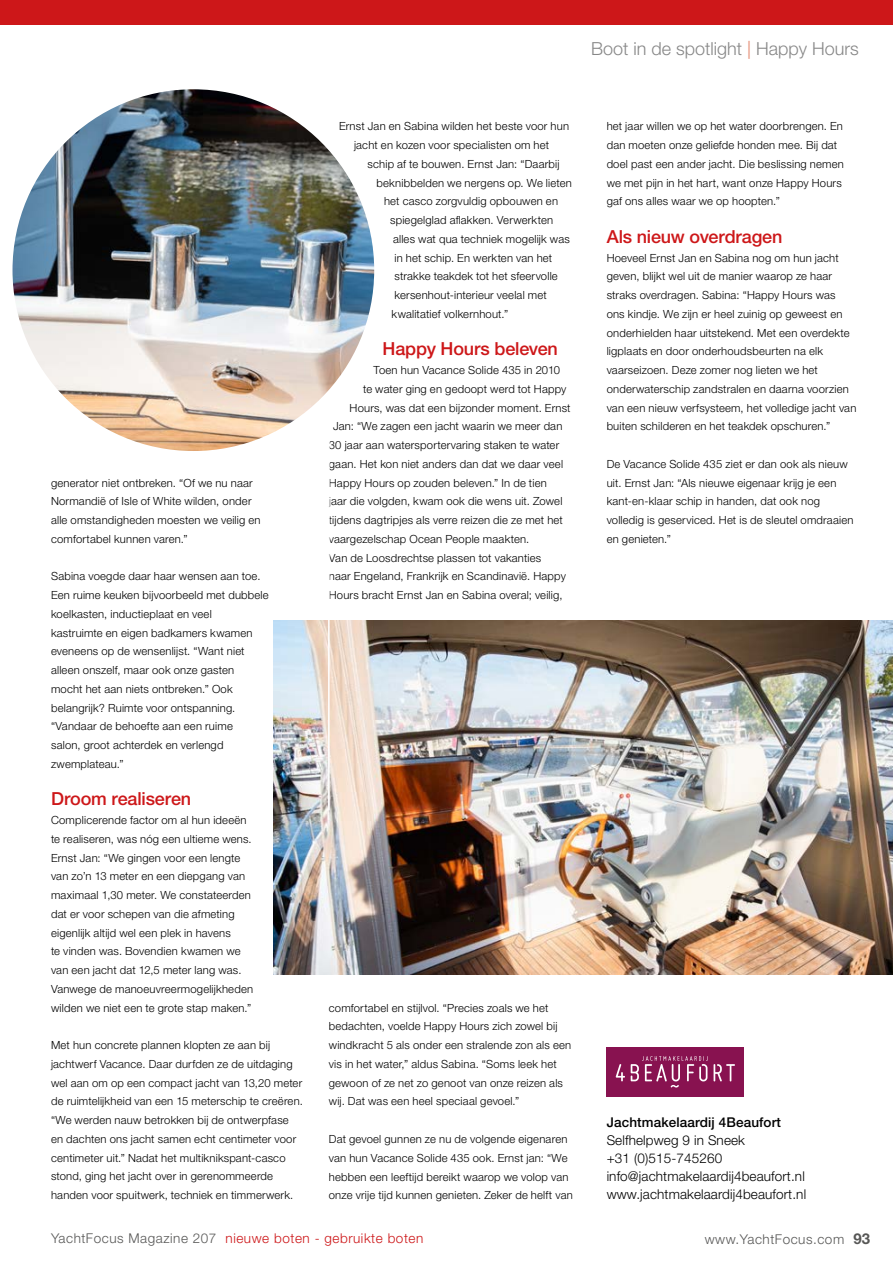
<style>
.page{position:relative;width:893px;height:1263px;background:#fff}
.page>*{position:absolute;margin:0;border:0;box-sizing:border-box;transform-origin:0 0}
.t1{font:500 18px "Helvetica Neue LT Std";letter-spacing:-.01em;color:#cd1719}
.t2{font:300 18px "Helvetica Neue LT Std";color:#878787}
.t3{font:300 13.5px/18px "Helvetica Neue LT Std";letter-spacing:.01em;color:#000}
.t4{font:300 13.5px "Helvetica Neue LT Std";letter-spacing:.04em;color:#cd1719}
.t5{font:500 13.5px "Helvetica Neue LT Std";letter-spacing:.01em;color:#000}
.t6{font:300 13.5px "Helvetica Neue LT Std";letter-spacing:.04em;color:#575756}
.t7{font:300 11.25px/18.8px "Helvetica Neue LT Std";letter-spacing:.015em;color:#000}
.s1{color:#e17f63}
.s2{color:#575756}
.s3{font-weight:700;font-size:15px}
</style>
<div class="page">
<div style="left:0;top:0;width:893px;height:25px;background:#cd1719"></div>
<div style="left:607px;top:1047px;width:137px;height:49px;background:#881250"></div>
<svg style="left:714px;top:1064px;width:21px;height:17px"></svg>
<svg style="left:631px;top:1056px;width:77px;height:31px"></svg>
<svg style="left:616px;top:1064px;width:9px;height:17px"></svg>
<img style="left:274px;top:621px;width:619px;height:353px">
<hr style="left:328px;top:111px;width:2px;height:699px;background:#fff">
<img style="left:13px;top:89px;width:361px;height:362px;border-radius:181px">
<p class="t7" style="left:51px;top:473px;width:211px">generator niet ontbreken. “Of we nu naar Normandië of Isle of White wilden, onder alle omstandigheden moesten we veilig en comfortabel kunnen varen.”</p>
<p class="t7" style="left:51px;top:567px;width:219px">Sabina voegde daar haar wensen aan toe.<br>Een ruime keuken bijvoorbeeld met dubbele koelkasten, inductieplaat en veel<br>kastruimte en eigen badkamers kwamen eveneens op de wensenlijst. “Want niet alleen onszelf, maar ook onze gasten<br>mocht het aan niets ontbreken.” Ook belangrijk? Ruimte voor ontspanning. “Vandaar de behoefte aan een ruime<br>salon, groot achterdek en verlengd zwemplateau.”</p>
<h1 class="t1" style="left:51px;top:788px;width:142px">Droom realiseren</h1>
<p class="t7" style="left:51px;top:810px;width:204px">Complicerende factor om al hun ideeën te realiseren, was nóg een ultieme wens.<br>Ernst Jan: “We gingen voor een lengte van zo’n 13 meter en een diepgang van maximaal 1,30 meter. We constateerden dat er voor schepen van die afmeting eigenlijk altijd wel een plek in havens<br>te vinden was. Bovendien kwamen we van een jacht dat 12,5 meter lang was.<br>Vanwege de manoeuvreermogelijkheden wilden we niet een te grote stap maken.”</p>
<p class="t7" style="left:51px;top:1035px;width:253px">Met hun concrete plannen klopten ze aan bij jachtwerf Vacance. Daar durfden ze de uitdaging wel aan om op een compact jacht van 13,20 meter de ruimtelijkheid van een 15 meterschip te creëren. “We werden nauw betrokken bij de ontwerpfase en dachten ons jacht samen echt centimeter voor centimeter uit.” Nadat het multiknikspant-casco stond, ging het jacht over in gerenommeerde handen voor spuitwerk, techniek en timmerwerk.</p>
<h1 class="t2" style="left:591px;top:38px;width:269px">Boot in de spotlight <span class="s1">|</span> Happy Hours</h1>
<p class="t7" style="left:339px;top:117px;width:232px;text-align:center">Ernst Jan en Sabina wilden het beste voor hun jacht en kozen voor specialisten om het</p>
<p class="t7" style="left:368px;top:154px;width:193px">schip af te bouwen. Ernst Jan: “Daarbij</p>
<p class="t7" style="left:377px;top:173px;width:197px">beknibbelden we nergens op. We lieten</p>
<p class="t7" style="left:384px;top:192px;width:175px">het casco zorgvuldig opbouwen en</p>
<p class="t7" style="left:390px;top:210px;width:165px">spiegelglad aflakken. Verwerkten</p>
<p class="t7" style="left:393px;top:229px;width:178px">alles wat qua techniek mogelijk was</p>
<p class="t7" style="left:395px;top:248px;width:159px">in het schip. En werkten van het</p>
<p class="t7" style="left:395px;top:267px;width:165px">strakke teakdek tot het sfeervolle</p>
<p class="t7" style="left:395px;top:286px;width:154px">kersenhout-interieur veelal met</p>
<p class="t7" style="left:392px;top:304px;width:118px">kwalitatief volkernhout.”</p>
<h1 class="t1" style="left:383px;top:338px;width:177px">Happy Hours beleven</h1>
<p class="t7" style="left:374px;top:360px;width:188px">Toen hun Vacance Solide 435 in 2010</p>
<p class="t7" style="left:363px;top:379px;width:205px">te water ging en gedoopt werd tot Happy</p>
<p class="t7" style="left:350px;top:398px;width:223px">Hours, was dat een bijzonder moment. Ernst</p>
<p class="t7" style="left:333px;top:417px;width:231px">Jan: “We zagen een jacht waarin we meer dan</p>
<p class="t7" style="left:329px;top:435px;width:232px">30 jaar aan watersportervaring staken te water</p>
<p class="t7" style="left:329px;top:454px;width:236px">gaan. Het kon niet anders dan dat we daar veel</p>
<p class="t7" style="left:329px;top:473px;width:219px">Happy Hours op zouden beleven.” In de tien</p>
<p class="t7" style="left:329px;top:492px;width:235px">jaar die volgden, kwam ook die wens uit. Zowel</p>
<p class="t7" style="left:329px;top:510px;width:236px">tijdens dagtripjes als verre reizen die ze met het</p>
<p class="t7" style="left:329px;top:529px;width:202px">vaargezelschap Ocean People maakten.</p>
<p class="t7" style="left:329px;top:548px;width:214px">Van de Loosdrechtse plassen tot vakanties</p>
<p class="t7" style="left:329px;top:567px;width:239px">naar Engeland, Frankrijk en Scandinavië. Happy</p>
<p class="t7" style="left:329px;top:585px;width:235px">Hours bracht Ernst Jan en Sabina overal; veilig,</p>
<p class="t7" style="left:607px;top:117px;width:239px">het jaar willen we op het water doorbrengen. En dan moeten onze geliefde honden mee. Bij dat doel past een ander jacht. Die beslissing nemen we met pijn in het hart, want onze Happy Hours gaf ons alles waar we op hoopten.”</p>
<h1 class="t1" style="left:607px;top:226px;width:177px">Als nieuw overdragen</h1>
<p class="t7" style="left:607px;top:248px;width:251px">Hoeveel Ernst Jan en Sabina nog om hun jacht geven, blijkt wel uit de manier waarop ze haar straks overdragen. Sabina: “Happy Hours was ons kindje. We zijn er heel zuinig op geweest en onderhielden haar uitstekend. Met een overdekte ligplaats en door onderhoudsbeurten na elk vaarseizoen. Deze zomer nog lieten we het onderwaterschip zandstralen en daarna voorzien van een nieuw verfsysteem, het volledige jacht van buiten schilderen en het teakdek opschuren.”</p>
<p class="t7" style="left:607px;top:454px;width:248px">De Vacance Solide 435 ziet er dan ook als nieuw uit. Ernst Jan: “Als nieuwe eigenaar krijg je een kant-en-klaar schip in handen, dat ook nog volledig is geserviced. Het is de sleutel omdraaien en genieten.”</p>
<p class="t7" style="left:329px;top:998px;width:244px">comfortabel en stijlvol. “Precies zoals we het bedachten, voelde Happy Hours zich zowel bij windkracht 5 als onder een stralende zon als een vis in het water,” aldus Sabina. “Soms leek het gewoon of ze net zo genoot van onze reizen als wij. Dat was een heel speciaal gevoel.”</p>
<p class="t7" style="left:329px;top:1129px;width:245px">Dat gevoel gunnen ze nu de volgende eigenaren van hun Vacance Solide 435 ook. Ernst jan: “We hebben een leeftijd bereikt waarop we volop van onze vrije tijd kunnen genieten. Zeker de helft van</p>
<p class="t5" style="left:607px;top:1114px;width:176px">Jachtmakelaardij 4Beaufort</p>
<p class="t3" style="left:607px;top:1131px;width:201px">Selfhelpweg 9 in Sneek<br>+31 (0)515-745260 info@jachtmakelaardij4beaufort.nl www.jachtmakelaardij4beaufort.nl</p>
<p class="t4" style="left:51px;top:1229px;width:374px"><span class="s2">YachtFocus Magazine 207</span> nieuwe boten - gebruikte boten</p>
<p class="t6" style="left:705px;top:1231px;width:167px">www.YachtFocus.com <span class="s3">93</span></p>
</div>
